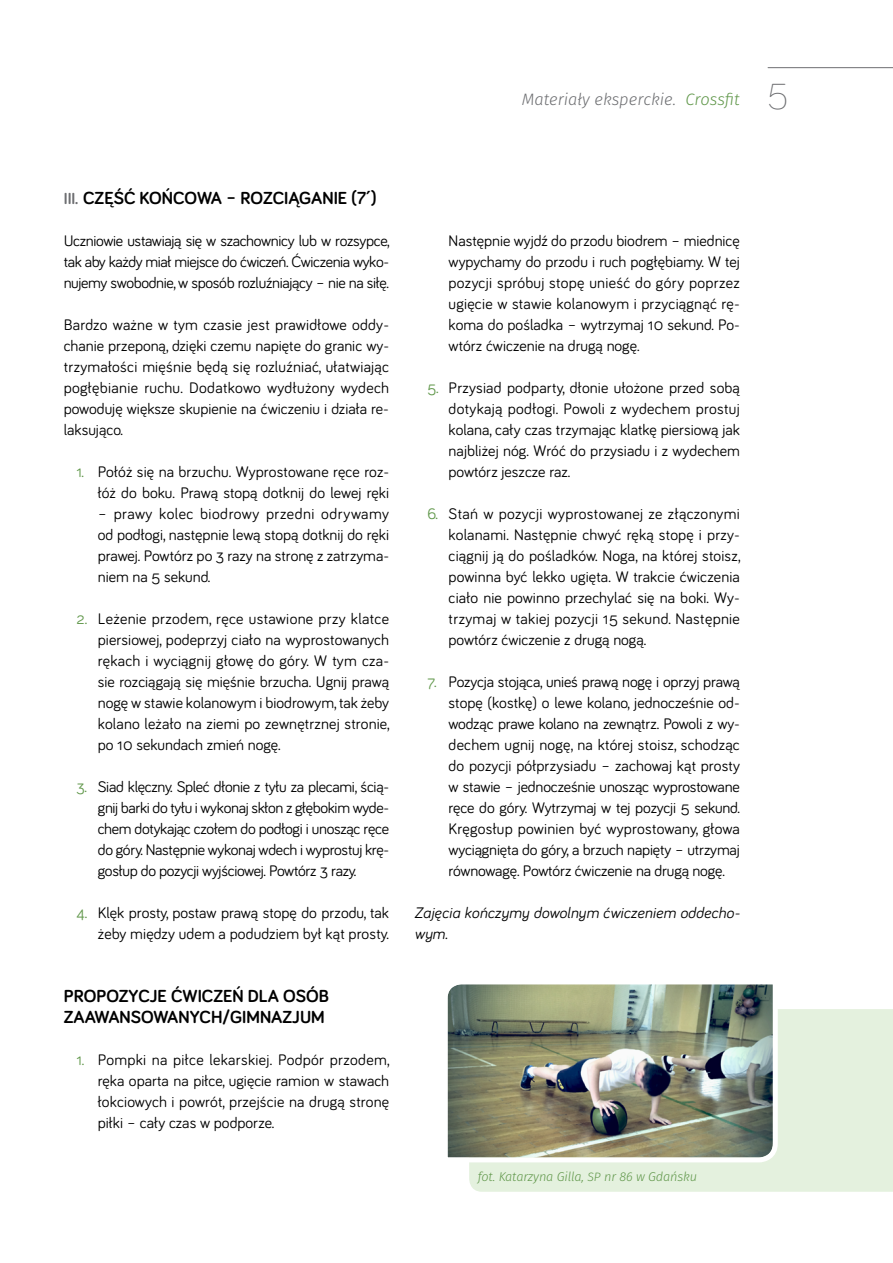
<style>
.page{position:relative;width:893px;height:1263px;background:#fff}
.page>*{position:absolute;margin:0;border:0;box-sizing:border-box;transform-origin:0 0}
.t1{font:300 37.5px "Bariol";color:#6d6e71}
.t2{font:700 18px/21px "Bariol";color:#000}
.t3{font:italic 300 16.5px "Fira Sans";color:#6d6e71}
.t4{font:15.75px/21px "Bariol";color:#000;text-align:justify}
.t5{font:italic 15.75px/21px "Bariol";letter-spacing:.01em;color:#000}
.t6{font:italic 300 12.75px "Fira Sans";letter-spacing:-.01em;color:#60974a}
.s1{color:#60974a}
.s2{font-size:16.5px;color:#6d6e71}
.s3{font-family:"DejaVu Sans"}
.s4{font-size:12.15px}
</style>
<div class="page">
<hr style="left:768px;top:67px;width:125px;height:1px;background:#6d6e71">
<div style="left:469px;top:1009px;width:424px;height:183px;background:#e4f1de"></div>
<img style="left:447px;top:984px;width:333px;height:181px">
<p class="t3" style="left:522px;top:87px;width:220px">Materiały eksperckie. <span class="s1">Crossfit</span></p>
<h1 class="t1" style="left:767px;top:66px;width:22px">5</h1>
<p class="t2" style="left:64px;top:187px;width:314px"><span class="s2">III.</span> CZĘŚĆ KOŃCOWA – ROZCIĄGANIE (7<span class="s3">′</span>)</p>
<p class="t4" style="left:64px;top:230px;width:327px">Uczniowie ustawiają się w szachownicy lub w rozsypce, tak aby każdy miał miejsce do ćwiczeń. Ćwiczenia wyko&shy;nujemy swobodnie, w sposób rozluźniający – nie na siłę.</p>
<p class="t4" style="left:64px;top:314px;width:327px">Bardzo ważne w tym czasie jest prawidłowe oddy&shy;chanie przeponą, dzięki czemu napięte do granic wy&shy;trzymałości mięśnie będą się rozluźniać, ułatwiając pogłębianie ruchu. Dodatkowo wydłużony wydech powoduję większe skupienie na ćwiczeniu i działa re&shy;laksująco.</p>
<p class="t4" style="left:77px;top:461px;width:314px;text-align:right"><span class="s1">1.</span> Połóż się na brzuchu. Wyprostowane ręce roz&shy;łóż do boku. Prawą stopą dotknij do lewej ręki</p>
<p class="t4" style="left:98px;top:503px;width:293px">– prawy kolec biodrowy przedni odrywamy od podłogi, następnie lewą stopą dotknij do ręki prawej. Powtórz po 3 razy na stronę z zatrzyma&shy;niem na 5 sekund.</p>
<p class="t4" style="left:98px;top:608px;width:293px;text-indent:-21px"><span class="s1">2.</span> Leżenie przodem, ręce ustawione przy klatce piersiowej, podeprzyj ciało na wyprostowanych rękach i wyciągnij głowę do góry. W tym cza&shy;sie rozciągają się mięśnie brzucha. Ugnij prawą nogę w stawie kolanowym i biodrowym, tak żeby kolano leżało na ziemi po zewnętrznej stronie, po 10 sekundach zmień nogę.</p>
<p class="t4" style="left:98px;top:776px;width:293px;text-indent:-21px"><span class="s1">3.</span> Siad klęczny. Spleć dłonie z tyłu za plecami, ścią&shy;gnij barki do tyłu i wykonaj skłon z głębokim wyde&shy;chem dotykając czołem do podłogi i unosząc ręce do góry. Następnie wykonaj wdech i wyprostuj krę&shy;gosłup do pozycji wyjściowej. Powtórz 3 razy.</p>
<p class="t4" style="left:77px;top:901px;width:314px;text-align:right"><span class="s1">4.</span> Klęk prosty, postaw prawą stopę do przodu, tak żeby między udem a podudziem był kąt prosty.</p>
<p class="t2" style="left:64px;top:985px;width:267px">PROPOZYCJE ĆWICZEŃ DLA OSÓB<br>ZAAWANSOWANYCH/GIMNAZJUM</p>
<p class="t4" style="left:98px;top:1049px;width:293px;text-indent:-21px"><span class="s1">1.</span> Pompki na piłce lekarskiej. Podpór przodem, ręka oparta na piłce, ugięcie ramion w stawach łokciowych i powrót, przejście na drugą stronę piłki – cały czas w podporze.</p>
<p class="t4" style="left:449px;top:229px;width:293px">Następnie wyjdź do przodu biodrem – miednicę wypychamy do przodu i ruch pogłębiamy. W tej pozycji spróbuj stopę unieść do góry poprzez ugięcie w stawie kolanowym i przyciągnąć rę&shy;koma do pośladka – wytrzymaj 10 sekund. Po&shy;wtórz ćwiczenie na drugą nogę.</p>
<p class="t4" style="left:449px;top:376px;width:293px;text-indent:-21px"><span class="s1">5.</span> Przysiad podparty, dłonie ułożone przed sobą dotykają podłogi. Powoli z wydechem prostuj kolana, cały czas trzymając klatkę piersiową jak najbliżej nóg. Wróć do przysiadu i z wydechem powtórz jeszcze raz.</p>
<p class="t4" style="left:449px;top:502px;width:293px;text-indent:-21px"><span class="s1">6.</span> Stań w pozycji wyprostowanej ze złączonymi kolanami. Następnie chwyć ręką stopę i przy&shy;ciągnij ją do pośladków. Noga, na której stoisz, powinna być lekko ugięta. W trakcie ćwiczenia ciało nie powinno przechylać się na boki. Wy&shy;trzymaj w takiej pozycji 15 sekund. Następnie powtórz ćwiczenie z drugą nogą.</p>
<p class="t4" style="left:449px;top:670px;width:293px;text-indent:-21px"><span class="s1">7.</span> Pozycja stojąca, unieś prawą nogę i oprzyj prawą stopę (kostkę) o lewe kolano, jednocześnie od&shy;wodząc prawe kolano na zewnątrz. Powoli z wy&shy;dechem ugnij nogę, na której stoisz, schodząc do pozycji półprzysiadu – zachowaj kąt prosty w stawie – jednocześnie unosząc wyprostowane ręce do góry. Wytrzymaj w tej pozycji 5 sekund.<br>Kręgosłup powinien być wyprostowany, głowa wyciągnięta do góry, a brzuch napięty – utrzymaj równowagę. Powtórz ćwiczenie na drugą nogę.</p>
<p class="t5" style="left:415px;top:901px;width:327px">Zajęcia kończymy dowolnym ćwiczeniem oddecho&shy;wym.</p>
<p class="t6" style="left:478px;top:1167px;width:221px">fot. Katarzyna Gilla, <span class="s4">SP</span> nr 86 w Gdańsku</p>
</div>
